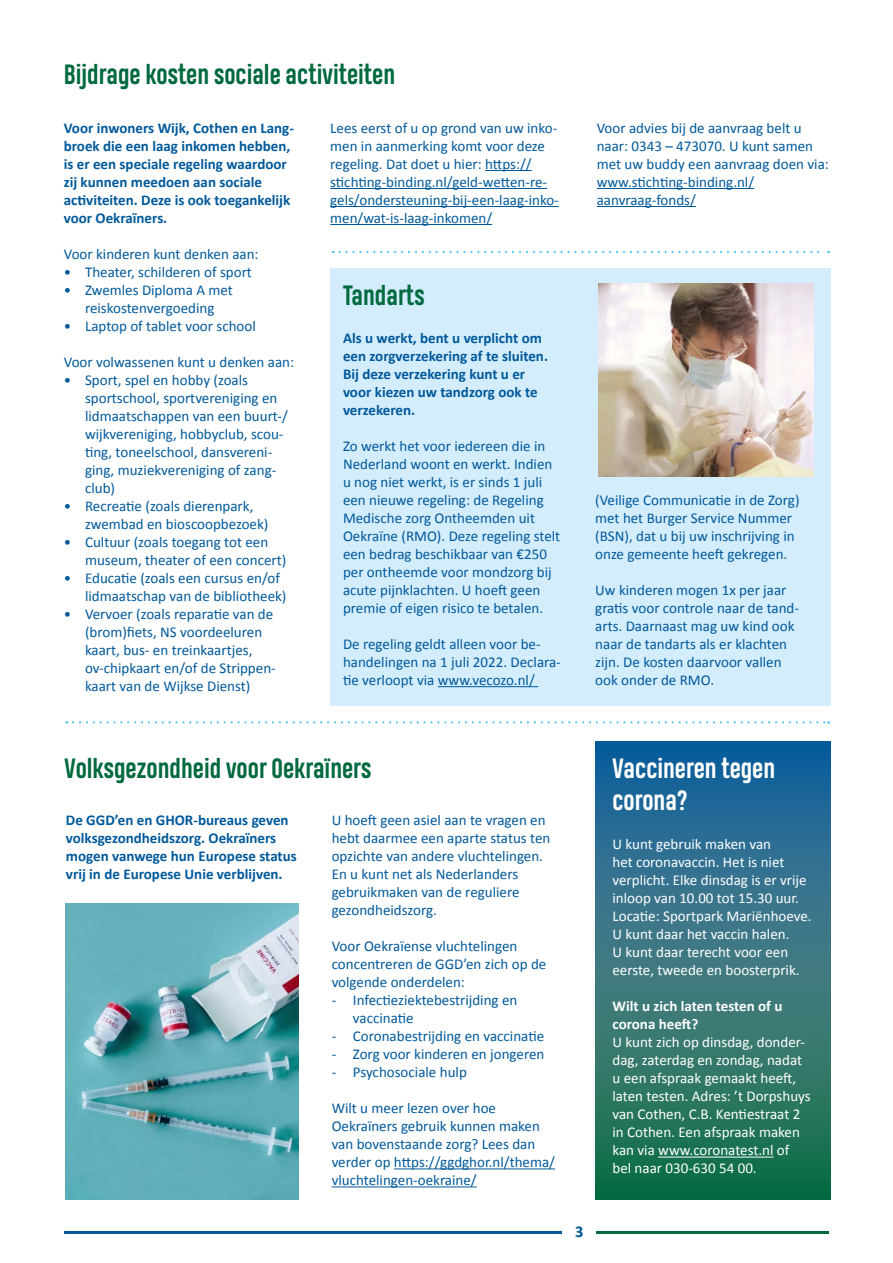
<style>
.page{position:relative;width:893px;height:1263px;background:#fff}
.page>*{position:absolute;margin:0;border:0;box-sizing:border-box;transform-origin:0 0}
.t1{font:700 26.25px "Heading Pro";color:#00693f}
.t2{font:700 26.25px/31.5px "Heading Pro";color:#fff}
.t3{font:700 16.5px "Calibri";color:#00599b}
.t4{font:15px/18px "Calibri";color:#00599b}
.t5{font:15px/18px "Calibri";color:#fff}
.t6{font:700 15px/18px "Calibri";color:#00599b}
.t7{font:700 15px/18px "Calibri";color:#fff}
</style>
<div class="page">
<hr style="left:64px;top:1231px;width:497px;height:3px;background:#00599b">
<hr style="left:597px;top:1231px;width:232px;height:3px;background:#00693f">
<hr style="left:485px;top:170px;width:47px;height:1px;background:#00599b">
<hr style="left:330px;top:188px;width:217px;height:1px;background:#00599b">
<hr style="left:330px;top:206px;width:229px;height:1px;background:#00599b">
<hr style="left:330px;top:224px;width:162px;height:1px;background:#00599b">
<hr style="left:597px;top:188px;width:157px;height:1px;background:#00599b">
<hr style="left:597px;top:206px;width:99px;height:1px;background:#00599b">
<div style="left:330px;top:268px;width:500px;height:437px;background:#d4edfc"></div>
<hr style="left:438px;top:686px;width:100px;height:1px;background:#00599b">
<hr style="left:394px;top:1168px;width:161px;height:1px;background:#00599b">
<hr style="left:332px;top:1186px;width:145px;height:1px;background:#00599b">
<img style="left:66px;top:904px;width:233px;height:296px">
<svg style="left:595px;top:741px;width:235px;height:459px;background:#2a7179"></svg>
<hr style="left:658px;top:1156px;width:115px;height:1px;background:#fff">
<img style="left:598px;top:283px;width:215px;height:194px">
<svg style="left:73px;top:721px;width:756px;height:2px"></svg>
<svg style="left:340px;top:251px;width:489px;height:2px"></svg>
<h1 class="t1" style="left:64px;top:59px;width:333px">Bijdrage kosten sociale activiteiten</h1>
<p class="t6" style="left:64px;top:118px;width:232px">Voor inwoners Wijk, Cothen en Lang&shy;broek die een laag inkomen hebben, is er een speciale regeling waardoor zij kunnen meedoen aan sociale activiteiten. Deze is ook toegankelijk voor Oekraïners.</p>
<p class="t4" style="left:64px;top:244px;width:196px">Voor kinderen kunt denken aan:</p>
<p class="t4" style="left:64px;top:262px;width:190px">• Theater, schilderen of sport</p>
<p class="t4" style="left:64px;top:280px;width:171px;text-align:center">• Zwemles Diploma A met reiskostenvergoeding</p>
<p class="t4" style="left:64px;top:316px;width:194px">• Laptop of tablet voor school</p>
<p class="t4" style="left:64px;top:352px;width:232px">Voor volwassenen kunt u denken aan:</p>
<p class="t4" style="left:85px;top:370px;width:204px;text-indent:-21px">• Sport, spel en hobby (zoals sportschool, sportvereniging en lidmaatschappen van een buurt-/ wijkvereniging, hobbyclub, scou&shy;ting, toneelschool, dansvereni&shy;ging, muziekvereniging of zang&shy;club)</p>
<p class="t4" style="left:85px;top:496px;width:185px;text-indent:-21px">• Recreatie (zoals dierenpark, zwembad en bioscoopbezoek)</p>
<p class="t4" style="left:85px;top:532px;width:203px;text-indent:-21px">• Cultuur (zoals toegang tot een museum, theater of een concert)</p>
<p class="t4" style="left:85px;top:568px;width:203px;text-indent:-21px">• Educatie (zoals een cursus en/of lidmaatschap van de bibliotheek)</p>
<p class="t4" style="left:85px;top:604px;width:192px;text-indent:-21px">• Vervoer (zoals reparatie van de (brom)fiets, NS voordeeluren kaart, bus- en treinkaartjes, ov-chipkaart en/of de Strippen&shy;kaart van de Wijkse Dienst)</p>
<p class="t4" style="left:330px;top:118px;width:230px">Lees eerst of u op grond van uw inko&shy;men in aanmerking komt voor deze regeling. Dat doet u hier: https:// stichting-binding.nl/geld-wetten-re&shy;gels/ondersteuning-bij-een-laag-inko&shy;men/wat-is-laag-inkomen/</p>
<p class="t4" style="left:597px;top:118px;width:234px">Voor advies bij de aanvraag belt u naar: 0343 – 473070. U kunt samen met uw buddy een aanvraag doen via: www.stichting-binding.nl/ aanvraag-fonds/</p>
<h1 class="t1" style="left:343px;top:279px;width:83px">Tandarts</h1>
<p class="t6" style="left:343px;top:328px;width:207px">Als u werkt, bent u verplicht om een zorgverzekering af te sluiten.<br>Bij deze verzekering kunt u er voor kiezen uw tandzorg ook te verzekeren.</p>
<p class="t4" style="left:343px;top:436px;width:219px">Zo werkt het voor iedereen die in<br>Nederland woont en werkt. Indien u nog niet werkt, is er sinds 1 juli een nieuwe regeling: de Regeling<br>Medische zorg Ontheemden uit<br>Oekraïne (RMO). Deze regeling stelt een bedrag beschikbaar van €250 per ontheemde voor mondzorg bij acute pijnklachten. U hoeft geen premie of eigen risico te betalen.</p>
<p class="t4" style="left:343px;top:634px;width:219px">De regeling geldt alleen voor be&shy;handelingen na 1 juli 2022. Declara&shy;tie verloopt via www.vecozo.nl/</p>
<p class="t4" style="left:595px;top:490px;width:206px">(Veilige Communicatie in de Zorg) met het Burger Service Nummer (BSN), dat u bij uw inschrijving in onze gemeente heeft gekregen.</p>
<p class="t4" style="left:595px;top:580px;width:205px">Uw kinderen mogen 1x per jaar gratis voor controle naar de tand&shy;arts. Daarnaast mag uw kind ook naar de tandarts als er klachten zijn. De kosten daarvoor vallen ook onder de RMO.</p>
<h1 class="t1" style="left:64px;top:752px;width:308px">Volksgezondheid voor Oekraïners</h1>
<h1 class="t2" style="left:612px;top:755px;width:164px">Vaccineren tegen corona?</h1>
<p class="t5" style="left:612px;top:835px;width:201px">U kunt gebruik maken van<br>het coronavaccin. Het is niet verplicht. Elke dinsdag is er vrije inloop van 10.00 tot 15.30 uur.<br>Locatie: Sportpark Mariënhoeve.<br>U kunt daar het vaccin halen.<br>U kunt daar terecht voor een eerste, tweede en boosterprik.</p>
<p class="t7" style="left:612px;top:997px;width:171px">Wilt u zich laten testen of u corona heeft?</p>
<p class="t5" style="left:612px;top:1033px;width:200px">U kunt zich op dinsdag, donder&shy;dag, zaterdag en zondag, nadat u een afspraak gemaakt heeft, laten testen. Adres: ’t Dorpshuys van Cothen, C.B. Kentiestraat 2 in Cothen. Een afspraak maken kan via www.coronatest.nl of bel naar 030-630 54 00.</p>
<p class="t6" style="left:66px;top:810px;width:232px">De GGD’en en GHOR-bureaus geven volksgezondheidszorg. Oekraïners mogen vanwege hun Europese status vrij in de Europese Unie verblijven.</p>
<p class="t4" style="left:332px;top:810px;width:220px">U hoeft geen asiel aan te vragen en hebt daarmee een aparte status ten opzichte van andere vluchtelingen.<br>En u kunt net als Nederlanders gebruikmaken van de reguliere gezondheidszorg.</p>
<p class="t4" style="left:332px;top:936px;width:216px">Voor Oekraïense vluchtelingen concentreren de GGD’en zich op de volgende onderdelen:</p>
<p class="t4" style="left:353px;top:990px;width:166px;text-indent:-21px">- Infectieziektebestrijding en vaccinatie</p>
<p class="t4" style="left:332px;top:1026px;width:214px">- Coronabestrijding en vaccinatie</p>
<p class="t4" style="left:332px;top:1044px;width:214px">- Zorg voor kinderen en jongeren</p>
<p class="t4" style="left:332px;top:1062px;width:137px">- Psychosociale hulp</p>
<p class="t4" style="left:332px;top:1098px;width:225px">Wilt u meer lezen over hoe<br>Oekraïners gebruik kunnen maken van bovenstaande zorg? Lees dan verder op https://ggdghor.nl/thema/ vluchtelingen-oekraine/</p>
<p class="t3" style="left:575px;top:1221px;width:10px">3</p>
</div>
